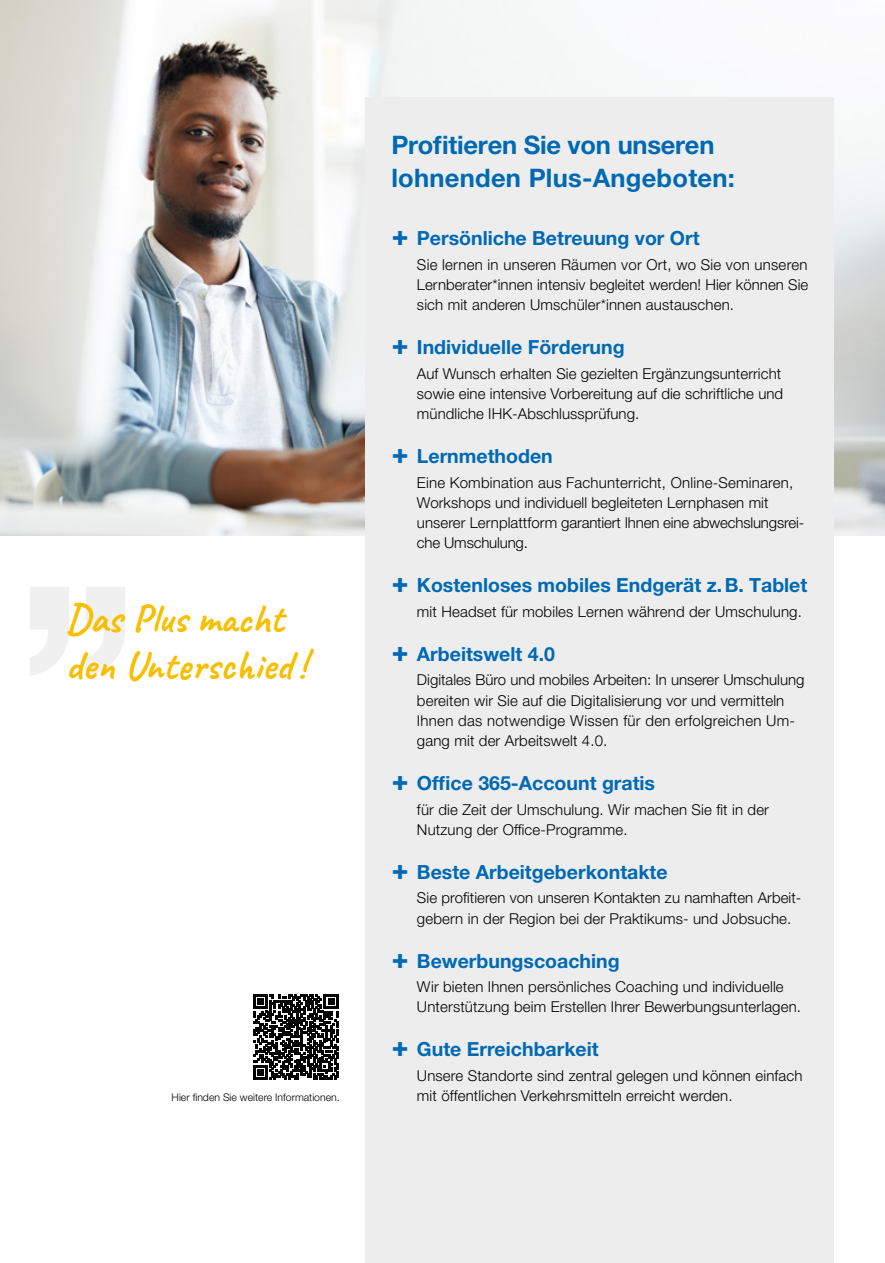
<style>
.page{position:relative;width:885px;height:1263px;background:#fff}
.page>*{position:absolute;margin:0;border:0;box-sizing:border-box;transform-origin:0 0}
.t1{font:700 277.2px "Helvetica Neue LT Pro";color:#f0f0f0}
.t2{font:700 40.5px/46.5px "Caveat";letter-spacing:.005em;color:#f7bf00}
.t3{font:700 25.5px/33px "Helvetica Neue LT Pro";letter-spacing:.01em;color:#0069b4}
.t4{font:700 19.5px "Helvetica Neue LT Pro";color:#0069b4}
.t5{font:300 15px/20.2px "Helvetica Neue LT Std";letter-spacing:.01em;color:#000}
.t6{font:300 10.5px "Helvetica Neue LT Std";color:#000}
</style>
<div class="page">
<img style="left:0;top:0;width:884px;height:536px">
<svg style="left:253px;top:994px;width:85px;height:86px"></svg>
<div style="left:366px;top:98px;width:467px;height:1165px;background:#ededed"></div>
<h1 class="t1" style="left:11px;top:514px;width:135px">’’</h1>
<h2 class="t2" style="left:66px;top:596px;width:242px">Das Plus macht den Unterschied !</h2>
<p class="t6" style="left:172px;top:1091px;width:170px">Hier finden Sie weitere Informationen.</p>
<h3 class="t3" style="left:391px;top:128px;width:345px">Profitieren Sie von unseren lohnenden Plus-Angeboten:</h3>
<h3 class="t4" style="left:417px;top:226px;width:284px">Persönliche Betreuung vor Ort</h3>
<p class="t5" style="left:417px;top:254px;width:393px;text-align:justify">Sie lernen in unseren Räumen vor Ort, wo Sie von unseren Lernberater*innen intensiv begleitet werden! Hier können Sie sich mit anderen Umschüler*innen austauschen.</p>
<h3 class="t4" style="left:417px;top:335px;width:209px">Individuelle Förderung</h3>
<p class="t5" style="left:417px;top:363px;width:368px">Auf Wunsch erhalten Sie gezielten Ergänzungsunterricht sowie eine intensive Vorbereitung auf die schriftliche und mündliche IHK-Abschlussprüfung.</p>
<h3 class="t4" style="left:417px;top:444px;width:137px">Lernmethoden</h3>
<p class="t5" style="left:417px;top:472px;width:389px">Eine Kombination aus Fachunterricht, Online-Seminaren, Workshops und individuell begleiteten Lernphasen mit unserer Lernplattform garantiert Ihnen eine abwechslungsrei&shy;che Umschulung.</p>
<h3 class="t4" style="left:417px;top:573px;width:392px">Kostenloses mobiles Endgerät z.B. Tablet</h3>
<p class="t5" style="left:417px;top:601px;width:386px">mit Headset für mobiles Lernen während der Umschulung.</p>
<h3 class="t4" style="left:417px;top:642px;width:139px">Arbeitswelt 4.0</h3>
<p class="t5" style="left:417px;top:670px;width:389px">Digitales Büro und mobiles Arbeiten: In unserer Umschulung bereiten wir Sie auf die Digitalisierung vor und vermitteln Ihnen das notwendige Wissen für den erfolgreichen Um&shy;gang mit der Arbeitswelt 4.0.</p>
<h3 class="t4" style="left:417px;top:771px;width:239px">Office 365-Account gratis</h3>
<p class="t5" style="left:417px;top:799px;width:353px">für die Zeit der Umschulung. Wir machen Sie fit in der<br>Nutzung der Office-Programme.</p>
<h3 class="t4" style="left:417px;top:860px;width:252px">Beste Arbeitgeberkontakte</h3>
<p class="t5" style="left:417px;top:888px;width:386px">Sie profitieren von unseren Kontakten zu namhaften Arbeit&shy;gebern in der Region bei der Praktikums- und Jobsuche.</p>
<h3 class="t4" style="left:417px;top:949px;width:204px">Bewerbungscoaching</h3>
<p class="t5" style="left:417px;top:976px;width:385px">Wir bieten Ihnen persönliches Coaching und individuelle<br>Unterstützung beim Erstellen Ihrer Bewerbungsunterlagen.</p>
<h3 class="t4" style="left:417px;top:1037px;width:183px">Gute Erreichbarkeit</h3>
<p class="t5" style="left:417px;top:1065px;width:387px">Unsere Standorte sind zentral gelegen und können einfach mit öffentlichen Verkehrsmitteln erreicht werden.</p>
</div>
